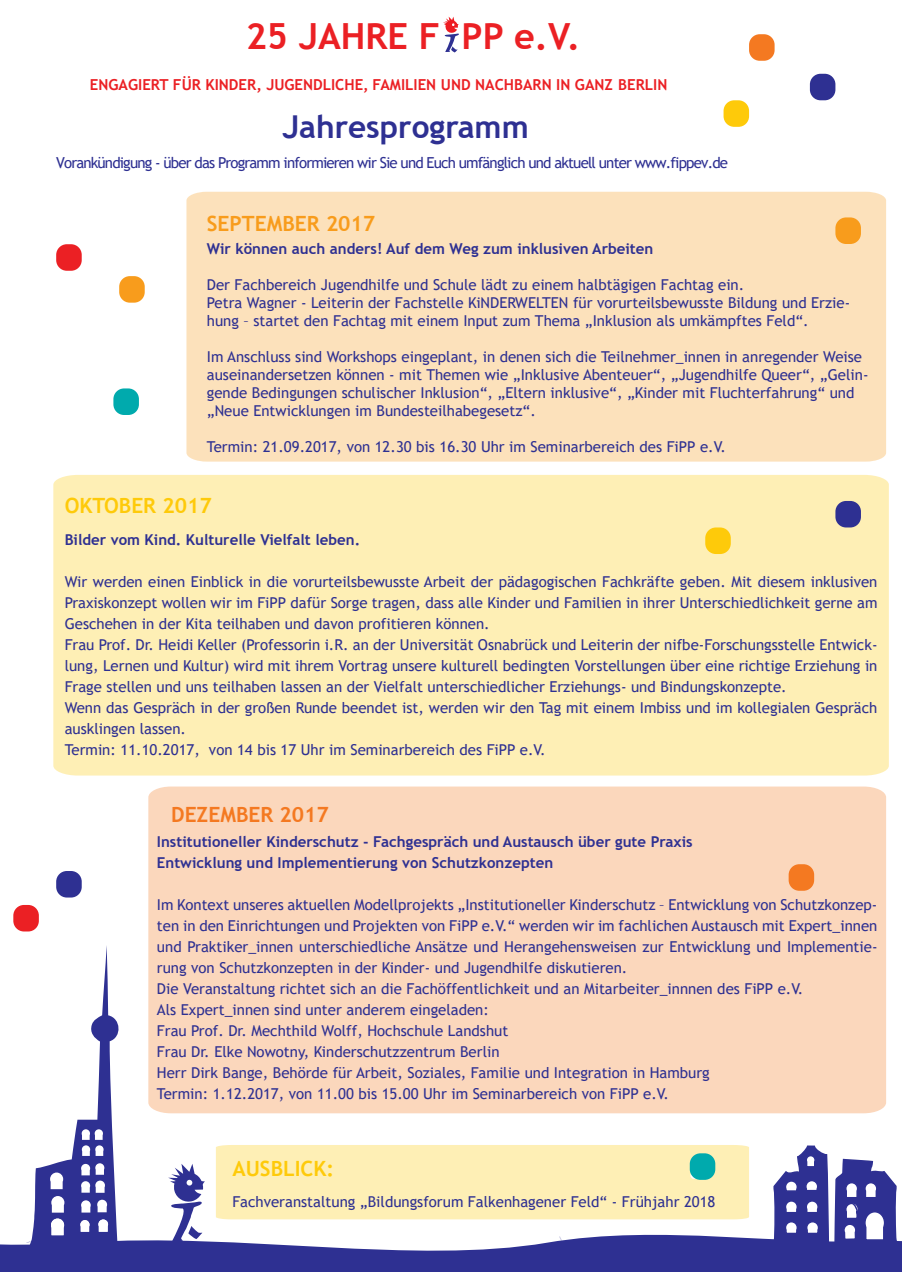
<style>
.page{position:relative;width:902px;height:1272px;background:#fff}
.page>*{position:absolute;margin:0;border:0;box-sizing:border-box;transform-origin:0 0}
.t1{font:700 36px "Trebuchet MS";color:#eb2024}
.t2{font:700 31.5px "Trebuchet MS";color:#2e3092}
.t3{font:700 21px "Trebuchet MS";color:#feca0a}
.t4{font:700 21px "Trebuchet MS";color:#f89c1c}
.t5{font:700 21px "Trebuchet MS";color:#f47921}
.t6{font:15.15px "Trebuchet MS";letter-spacing:-.055em;color:#2e3092}
.t7{font:700 15.15px "Trebuchet MS";color:#eb2024}
.t8{font:15px/21px "Trebuchet MS";color:#2e3092}
.t9{font:700 15px/21px "Trebuchet MS";color:#2e3092}
</style>
<div class="page">
<div style="left:561px;top:1145px;width:188px;height:47px;background:#feefb5"></div>
<div style="left:53px;top:475px;width:835px;height:300px;background:#feefb5"></div>
<div style="left:148px;top:786px;width:738px;height:327px;background:#fbd7bc"></div>
<svg style="left:35px;top:945px;width:526px;height:247px;fill:#fbd7bc"></svg>
<svg style="left:0;top:1192px;width:772px;height:74px"></svg>
<div style="left:0;top:1266px;width:901px;height:5px;background:#2e3092"></div>
<svg style="left:168px;top:1163px;width:37px;height:78px"></svg>
<div style="left:690px;top:1171px;width:8px;height:8px;border:1px solid #fff;border-radius:2px"></div>
<div style="left:705px;top:527px;width:25px;height:27px;background:#feca0a;border-radius:11px"></div>
<div style="left:809px;top:74px;width:26px;height:26px;background:#2e3092;border-radius:11px"></div>
<div style="left:689px;top:1153px;width:26px;height:26px;background:#00aaad;border-radius:11px"></div>
<div style="left:56px;top:244px;width:26px;height:27px;background:#eb2024;border-radius:11px"></div>
<div style="left:749px;top:34px;width:25px;height:27px;background:#f47921;border-radius:11px"></div>
<div style="left:186px;top:192px;width:700px;height:269px;background:#fce1bb"></div>
<svg style="left:772px;top:1038px;width:129px;height:228px"></svg>
<hr style="left:773px;top:1243px;width:56px;height:2px;background:#2e3092">
<div style="left:723px;top:100px;width:26px;height:27px;background:#feca0a;border-radius:11px"></div>
<div style="left:788px;top:864px;width:26px;height:26px;background:#f47921;border-radius:11px"></div>
<div style="left:13px;top:904px;width:26px;height:27px;background:#eb2024;border-radius:11px"></div>
<div style="left:835px;top:501px;width:25px;height:26px;background:#2e3092;border-radius:11px"></div>
<div style="left:56px;top:871px;width:26px;height:26px;background:#2e3092;border-radius:11px"></div>
<div style="left:835px;top:217px;width:25px;height:27px;background:#f89c1c;border-radius:11px"></div>
<div style="left:119px;top:276px;width:26px;height:27px;background:#f89c1c;border-radius:11px"></div>
<svg style="left:443px;top:17px;width:16px;height:36px"></svg>
<div style="left:113px;top:388px;width:26px;height:27px;background:#00aaad;border-radius:11px"></div>
<p class="t1" style="left:246px;top:14px;width:336px">25 JAHRE F PP e.V.</p>
<p class="t7" style="left:90px;top:75px;width:579px">ENGAGIERT FÜR KINDER, JUGENDLICHE, FAMILIEN UND NACHBARN IN GANZ BERLIN</p>
<p class="t2" style="left:282px;top:107px;width:248px">Jahresprogramm</p>
<p class="t6" style="left:56px;top:153px;width:673px">Vorankündigung - über das Programm informieren wir Sie und Euch umfänglich und aktuell unter www.fippev.de</p>
<p class="t4" style="left:207px;top:210px;width:170px">SEPTEMBER 2017</p>
<p class="t9" style="left:207px;top:238px;width:448px">Wir können auch anders! Auf dem Weg zum inklusiven Arbeiten</p>
<p class="t8" style="left:207px;top:275px;width:645px;line-height:18px">Der Fachbereich Jugendhilfe und Schule lädt zu einem halbtägigen Fachtag ein.<br>Petra Wagner - Leiterin der Fachstelle KiNDERWELTEN für vorurteilsbewusste Bildung und Erzie&shy;hung – startet den Fachtag mit einem Input zum Thema „Inklusion als umkämpftes Feld“.</p>
<p class="t8" style="left:207px;top:347px;width:663px;line-height:18px">Im Anschluss sind Workshops eingeplant, in denen sich die Teilnehmer_innen in anregender Weise auseinandersetzen können - mit Themen wie „Inklusive Abenteuer“, „Jugendhilfe Queer“, „Gelin&shy;gende Bedingungen schulischer Inklusion“, „Eltern inklusive“, „Kinder mit Fluchterfahrung“ und „Neue Entwicklungen im Bundesteilhabegesetz“.</p>
<p class="t8" style="left:207px;top:436px;width:520px">Termin: 21.09.2017, von 12.30 bis 16.30 Uhr im Seminarbereich des FiPP e.V.</p>
<p class="t3" style="left:65px;top:492px;width:148px">OKTOBER 2017</p>
<p class="t9" style="left:65px;top:529px;width:297px">Bilder vom Kind. Kulturelle Vielfalt leben.</p>
<p class="t8" style="left:65px;top:571px;width:814px">Wir werden einen Einblick in die vorurteilsbewusste Arbeit der pädagogischen Fachkräfte geben. Mit diesem inklusiven Praxiskonzept wollen wir im FiPP dafür Sorge tragen, dass alle Kinder und Familien in ihrer Unterschiedlichkeit gerne am Geschehen in der Kita teilhaben und davon profitieren können.<br>Frau Prof. Dr. Heidi Keller (Professorin i.R. an der Universität Osnabrück und Leiterin der nifbe-Forschungsstelle Entwick&shy;lung, Lernen und Kultur) wird mit ihrem Vortrag unsere kulturell bedingten Vorstellungen über eine richtige Erziehung in Frage stellen und uns teilhaben lassen an der Vielfalt unterschiedlicher Erziehungs- und Bindungskonzepte.<br>Wenn das Gespräch in der großen Runde beendet ist, werden wir den Tag mit einem Imbiss und im kollegialen Gespräch ausklingen lassen.<br>Termin: 11.10.2017, von 14 bis 17 Uhr im Seminarbereich des FiPP e.V.</p>
<p class="t5" style="left:171px;top:801px;width:159px">DEZEMBER 2017</p>
<p class="t9" style="left:157px;top:830px;width:537px">Institutioneller Kinderschutz - Fachgespräch und Austausch über gute Praxis<br>Entwicklung und Implementierung von Schutzkonzepten</p>
<p class="t8" style="left:157px;top:893px;width:722px">Im Kontext unseres aktuellen Modellprojekts „Institutioneller Kinderschutz – Entwicklung von Schutzkonzep&shy;ten in den Einrichtungen und Projekten von FiPP e.V.“ werden wir im fachlichen Austausch mit Expert_innen und Praktiker_innen unterschiedliche Ansätze und Herangehensweisen zur Entwicklung und Implementie&shy;rung von Schutzkonzepten in der Kinder- und Jugendhilfe diskutieren.<br>Die Veranstaltung richtet sich an die Fachöffentlichkeit und an Mitarbeiter_innnen des FiPP e.V.<br>Als Expert_innen sind unter anderem eingeladen:<br>Frau Prof. Dr. Mechthild Wolff, Hochschule Landshut<br>Frau Dr. Elke Nowotny, Kinderschutzzentrum Berlin<br>Herr Dirk Bange, Behörde für Arbeit, Soziales, Familie und Integration in Hamburg<br>Termin: 1.12.2017, von 11.00 bis 15.00 Uhr im Seminarbereich von FiPP e.V.</p>
<p class="t3" style="left:232px;top:1155px;width:103px">AUSBLICK:</p>
<p class="t8" style="left:232px;top:1191px;width:484px">Fachveranstaltung „Bildungsforum Falkenhagener Feld“ - Frühjahr 2018</p>
</div>
